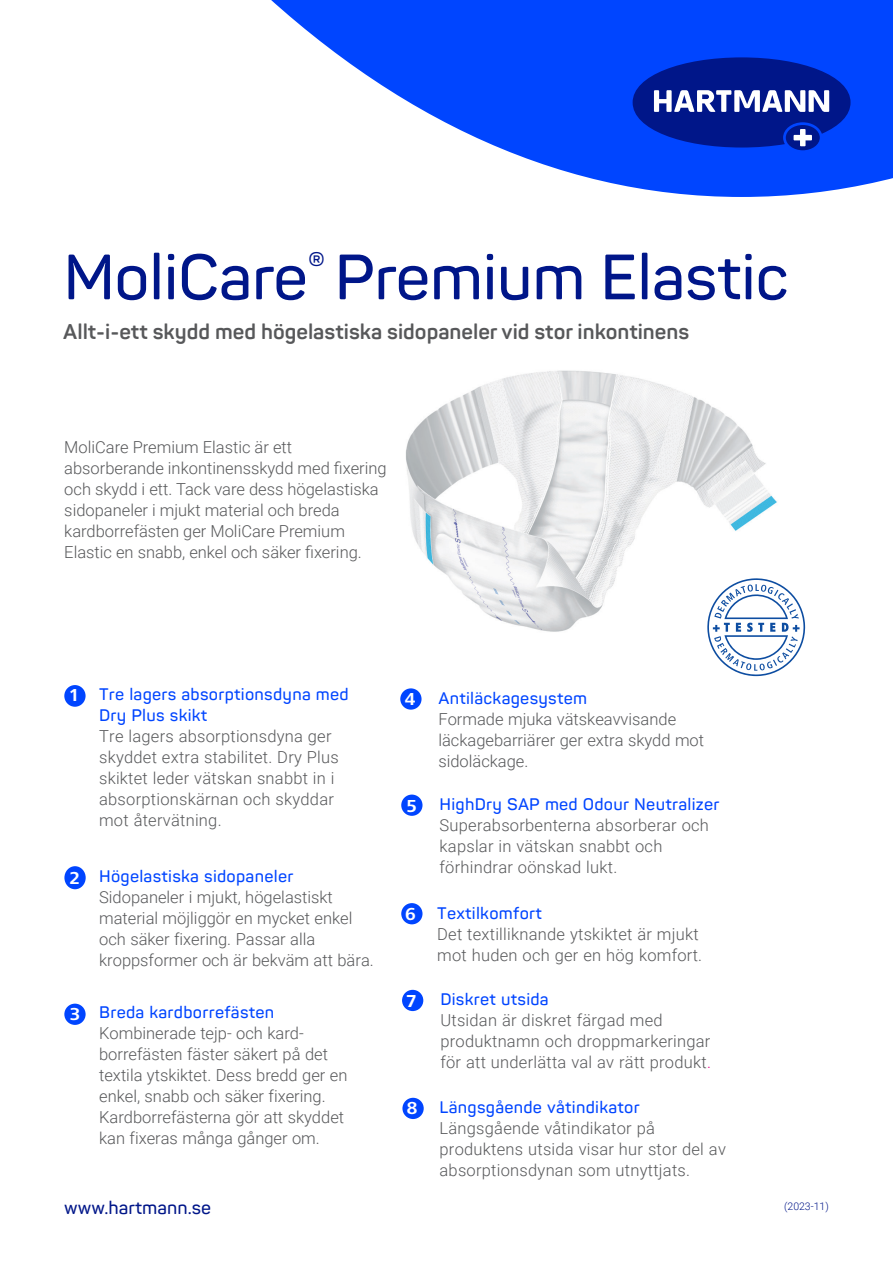
<style>
.page{position:relative;width:893px;height:1263px;background:#fff}
.page>*{position:absolute;margin:0;border:0;box-sizing:border-box;transform-origin:0 0}
.t1{font:600 63px "Panton";letter-spacing:-.01em;color:#001689}
.t2{font:700 21px "Panton";color:#57585a}
.t3{font:600 18px "Panton";color:#001689}
.t4{font:700 18px "Frutiger Next LTW1 G";color:#fff}
.t5{font:300 16.5px/21px "Roboto";color:#57585a}
.t6{font:600 16.5px "Panton";letter-spacing:.015em;color:#0045ff}
.t7{font:300 10.5px "Roboto";color:#001689}
.s1{color:#ed028c}
</style>
<div class="page">
<div style="left:64px;top:866px;width:22px;height:23px;background:#0045ff;border-radius:50%"></div>
<div style="left:64px;top:685px;width:22px;height:22px;background:#0045ff;border-radius:50%"></div>
<div style="left:64px;top:1004px;width:22px;height:21px;background:#0045ff;border-radius:50%"></div>
<div style="left:402px;top:990px;width:21px;height:21px;background:#0045ff;border-radius:50%"></div>
<div style="left:401px;top:903px;width:21px;height:21px;background:#0045ff;border-radius:50%"></div>
<svg style="left:400px;top:688px;width:22px;height:22px"></svg>
<div style="left:405px;top:692px;width:10px;height:13px;background:#0045ff"></div>
<div style="left:402px;top:1098px;width:22px;height:21px;background:#0045ff;border-radius:50%"></div>
<div style="left:401px;top:794px;width:21px;height:22px;background:#0045ff;border-radius:50%"></div>
<img style="left:406px;top:370px;width:371px;height:262px">
<svg style="left:707px;top:578px;width:98px;height:98px"></svg>
<svg style="left:271px;top:0;width:622px;height:197px;fill:#0045ff"></svg>
<div style="left:786px;top:125px;width:34px;height:25px;background:#001689;border-radius:50%"></div>
<svg style="left:633px;top:57px;width:217px;height:91px;background:#1d3aae"></svg>
<p class="t1" style="left:63px;top:238px;width:727px">MoliCare<sup>®</sup> Premium Elastic</p>
<p class="t2" style="left:63px;top:318px;width:628px">Allt-i-ett skydd med högelastiska sidopaneler vid stor inkontinens</p>
<p class="t5" style="left:64px;top:435px;width:324px">MoliCare Premium Elastic är ett absorberande inkontinensskydd med fixering och skydd i ett. Tack vare dess högelastiska</p>
<p class="t5" style="left:64px;top:498px;width:299px">sidopaneler i mjukt material och breda kardborrefästen ger MoliCare Premium<br>Elastic en snabb, enkel och säker fixering.</p>
<p class="t4" style="left:69px;top:685px;width:12px">1</p>
<p class="t6" style="left:99px;top:684px;width:251px">Tre lagers absorptionsdyna med</p>
<p class="t6" style="left:99px;top:705px;width:110px">Dry Plus skikt</p>
<p class="t5" style="left:99px;top:725px;width:234px">Tre lagers absorptionsdyna ger</p>
<p class="t5" style="left:99px;top:746px;width:241px">skyddet extra stabilitet. Dry Plus</p>
<p class="t5" style="left:99px;top:767px;width:237px">skiktet leder vätskan snabbt in i absorptionskärnan och skyddar</p>
<p class="t5" style="left:99px;top:809px;width:124px">mot återvätning.</p>
<p class="t4" style="left:70px;top:868px;width:12px">2</p>
<p class="t4" style="left:70px;top:1004px;width:12px">3</p>
<p class="t6" style="left:99px;top:865px;width:196px">Högelastiska sidopaneler</p>
<p class="t5" style="left:99px;top:886px;width:276px">Sidopaneler i mjukt, högelastiskt material möjliggör en mycket enkel och säker fixering. Passar alla kroppsformer och är bekväm att bära.</p>
<p class="t6" style="left:99px;top:1002px;width:177px">Breda kardborrefästen</p>
<p class="t5" style="left:99px;top:1022px;width:250px">Kombinerade tejp- och kard&shy;borrefästen fäster säkert på det textila ytskiktet. Dess bredd ger en enkel, snabb och säker fixering.<br>Kardborrefästerna gör att skyddet</p>
<p class="t5" style="left:99px;top:1127px;width:222px">kan fixeras många gånger om.</p>
<p class="t4" style="left:405px;top:689px;width:12px">4</p>
<p class="t6" style="left:438px;top:688px;width:150px">Antiläckagesystem</p>
<p class="t5" style="left:438px;top:708px;width:267px">Formade mjuka vätskeavvisande läckagebarriärer ger extra skydd mot sidoläckage.</p>
<p class="t4" style="left:407px;top:795px;width:12px">5</p>
<p class="t6" style="left:440px;top:794px;width:281px">HighDry SAP med Odour Neutralizer</p>
<p class="t5" style="left:440px;top:814px;width:271px">Superabsorbenterna absorberar och kapslar in vätskan snabbt och</p>
<p class="t5" style="left:440px;top:856px;width:179px">förhindrar oönskad lukt.</p>
<p class="t4" style="left:405px;top:904px;width:12px">6</p>
<p class="t6" style="left:437px;top:902px;width:106px">Textilkomfort</p>
<p class="t5" style="left:437px;top:922px;width:266px">Det textilliknande ytskiktet är mjukt mot huden och ger en hög komfort.</p>
<p class="t4" style="left:406px;top:990px;width:12px">7</p>
<p class="t4" style="left:407px;top:1098px;width:12px">8</p>
<p class="t6" style="left:440px;top:989px;width:110px">Diskret utsida</p>
<p class="t5" style="left:440px;top:1009px;width:224px">Utsidan är diskret färgad med</p>
<p class="t5" style="left:440px;top:1030px;width:272px">produktnamn och droppmarkeringar för att underlätta val av rätt produkt<span class="s1">.</span></p>
<p class="t6" style="left:440px;top:1097px;width:202px">Längsgående våtindikator</p>
<p class="t5" style="left:440px;top:1117px;width:217px">Längsgående våtindikator på</p>
<p class="t5" style="left:440px;top:1138px;width:288px">produktens utsida visar hur stor del av absorptionsdynan som utnyttjats.</p>
<p class="t3" style="left:64px;top:1196px;width:148px">www.hartmann.se</p>
<p class="t7" style="left:784px;top:1199px;width:46px">(2023-11)</p>
</div>
